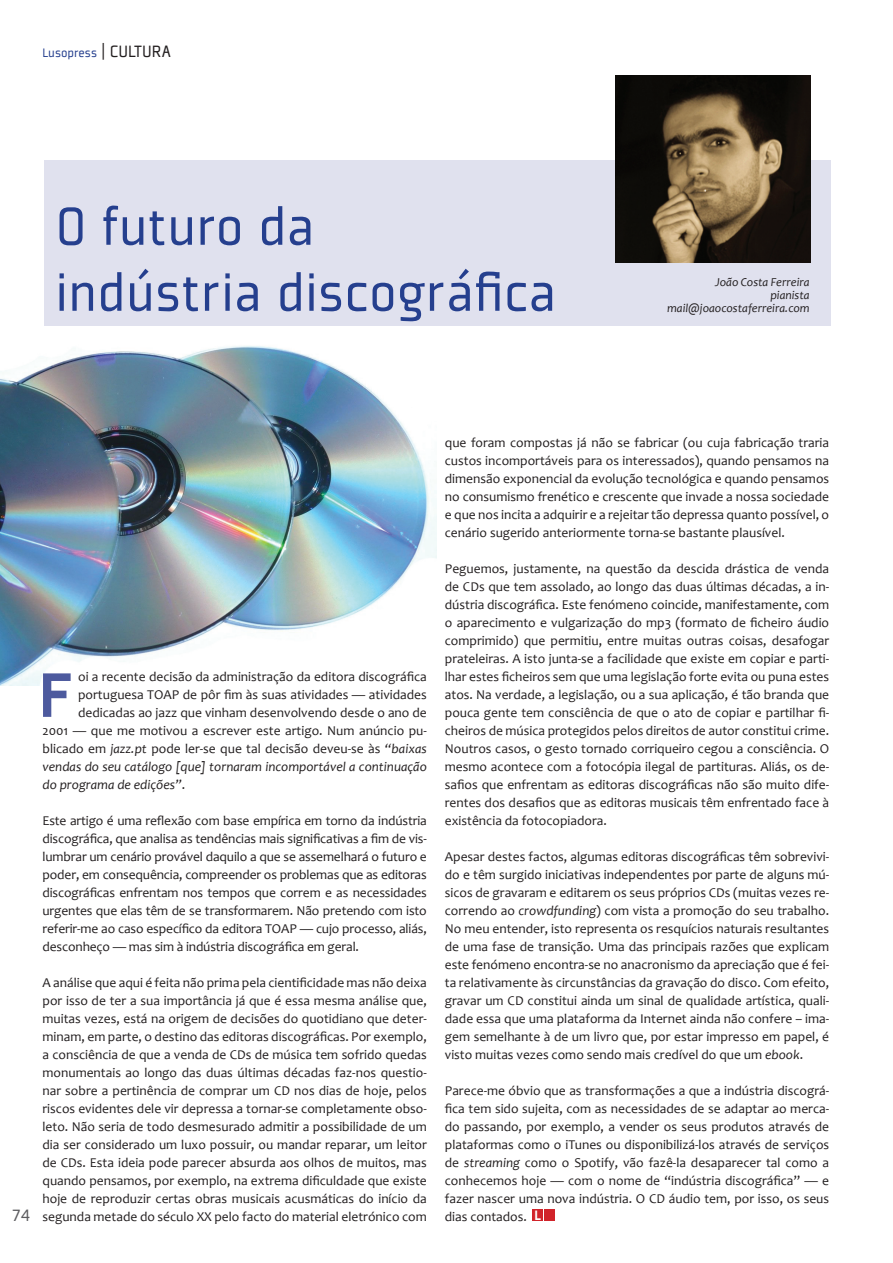
<style>
.page{position:relative;width:893px;height:1263px;background:#fff}
.page>*{position:absolute;margin:0;border:0;box-sizing:border-box;transform-origin:0 0}
.t1{font:69px "Plexes Black Pro";color:#4d5a9e}
.Titulo{font:58.5px "Plexes Book Pro";color:#253f8e}
.t2{font:18px "Plexes Book Pro";color:#5c5c5f}
.t3{font:15px "Plexes Black Pro";color:#fff}
.Texto{font:13.5px/18px "Candara";color:#231f20;text-align:justify}
.Texto-2{font:italic 13.5px "Candara";color:#231f20}
.t4{font:13.5px "Plexes Book Pro";color:#253f8e}
.Texto-3{font:italic 12.15px "Candara";color:#231f20}
.s1{font-size:18px;color:#231f20}
.s2{font-style:italic}
.s3{font-style:normal}
</style>
<div class="page">
<img style="left:0;top:346px;width:437px;height:339px">
<div style="left:533px;top:1209px;width:10px;height:12px;background:#d1232a"></div>
<div style="left:544px;top:1209px;width:10px;height:11px;background:#d1232a"></div>
<div style="left:44px;top:160px;width:787px;height:166px;background:#e0e1ee"></div>
<img style="left:616px;top:75px;width:194px;height:187px">
<p class="t4" style="left:43px;top:43px;width:130px">Lusopress <span class="s1">| CULTURA</span></p>
<p class="Titulo" style="left:55px;top:188px;width:261px">O futuro da</p>
<p class="Titulo" style="left:55px;top:254px;width:503px">indústria discográfica</p>
<p class="Texto-3" style="left:715px;top:275px;width:96px">João Costa Ferreira</p>
<p class="Texto-3" style="left:770px;top:288px;width:41px">pianista</p>
<p class="Texto-3" style="left:667px;top:301px;width:144px">mail@joaocostaferreira.com</p>
<p class="t2" style="left:12px;top:1203px;width:20px">74</p>
<p class="Texto" style="left:78px;top:667px;width:350px">oi a recente decisão da administração da editora discográfica</p>
<p class="Texto" style="left:78px;top:685px;width:350px">portuguesa TOAP de pôr fim às suas atividades — atividades</p>
<p class="Texto" style="left:78px;top:703px;width:350px">dedicadas ao jazz que vinham desenvolvendo desde o ano de</p>
<p class="Texto" style="left:43px;top:721px;width:386px">2001 — que me motivou a escrever este artigo. Num anúncio pu-</p>
<p class="Texto" style="left:43px;top:739px;width:386px">blicado em <span class="s2">jazz.pt</span> pode ler-se que tal decisão deveu-se às <span class="s2">“baixas</span></p>
<p class="Texto-2" style="left:43px;top:758px;width:386px">vendas do seu catálogo [que] tornaram incomportável a continuação</p>
<p class="Texto-2" style="left:43px;top:776px;width:144px">do programa de edições”<span class="s3">.</span></p>
<p class="Texto" style="left:43px;top:811px;width:386px">Este artigo é uma reflexão com base empírica em torno da indústria discográfica, que analisa as tendências mais significativas a fim de vis&shy;lumbrar um cenário provável daquilo a que se assemelhará o futuro e poder, em consequência, compreender os problemas que as editoras discográficas enfrentam nos tempos que correm e as necessidades urgentes que elas têm de se transformarem. Não pretendo com isto referir-me ao caso específico da editora TOAP — cujo processo, aliás, desconheço — mas sim à indústria discográfica em geral.</p>
<p class="Texto" style="left:43px;top:973px;width:386px">A análise que aqui é feita não prima pela cientificidade mas não deixa por isso de ter a sua importância já que é essa mesma análise que, muitas vezes, está na origem de decisões do quotidiano que deter&shy;minam, em parte, o destino das editoras discográficas. Por exemplo, a consciência de que a venda de CDs de música tem sofrido quedas monumentais ao longo das duas últimas décadas faz-nos questio&shy;nar sobre a pertinência de comprar um CD nos dias de hoje, pelos riscos evidentes dele vir depressa a tornar-se completamente obso&shy;leto. Não seria de todo desmesurado admitir a possibilidade de um dia ser considerado um luxo possuir, ou mandar reparar, um leitor de CDs. Esta ideia pode parecer absurda aos olhos de muitos, mas quando pensamos, por exemplo, na extrema dificuldade que existe hoje de reproduzir certas obras musicais acusmáticas do início da segunda metade do século XX pelo facto do material eletrónico com</p>
<p class="t1" style="left:39px;top:650px;width:35px">F</p>
<p class="Texto" style="left:445px;top:433px;width:386px">que foram compostas já não se fabricar (ou cuja fabricação traria custos incomportáveis para os interessados), quando pensamos na dimensão exponencial da evolução tecnológica e quando pensamos no consumismo frenético e crescente que invade a nossa sociedade e que nos incita a adquirir e a rejeitar tão depressa quanto possível, o cenário sugerido anteriormente torna-se bastante plausível.</p>
<p class="Texto" style="left:445px;top:559px;width:386px">Peguemos, justamente, na questão da descida drástica de venda de CDs que tem assolado, ao longo das duas últimas décadas, a in&shy;dústria discográfica. Este fenómeno coincide, manifestamente, com o aparecimento e vulgarização do mp3 (formato de ficheiro áudio comprimido) que permitiu, entre muitas outras coisas, desafogar prateleiras. A isto junta-se a facilidade que existe em copiar e parti&shy;lhar estes ficheiros sem que uma legislação forte evita ou puna estes atos. Na verdade, a legislação, ou a sua aplicação, é tão branda que pouca gente tem consciência de que o ato de copiar e partilhar fi&shy;cheiros de música protegidos pelos direitos de autor constitui crime.<br>Noutros casos, o gesto tornado corriqueiro cegou a consciência. O mesmo acontece com a fotocópia ilegal de partituras. Aliás, os de&shy;safios que enfrentam as editoras discográficas não são muito dife&shy;rentes dos desafios que as editoras musicais têm enfrentado face à existência da fotocopiadora.</p>
<p class="Texto" style="left:445px;top:847px;width:386px">Apesar destes factos, algumas editoras discográficas têm sobrevivi&shy;do e têm surgido iniciativas independentes por parte de alguns mú&shy;sicos de gravaram e editarem os seus próprios CDs (muitas vezes re&shy;correndo ao <span class="s2">crowdfunding</span>) com vista a promoção do seu trabalho.<br>No meu entender, isto representa os resquícios naturais resultantes de uma fase de transição. Uma das principais razões que explicam este fenómeno encontra-se no anacronismo da apreciação que é fei&shy;ta relativamente às circunstâncias da gravação do disco. Com efeito, gravar um CD constitui ainda um sinal de qualidade artística, quali&shy;dade essa que uma plataforma da Internet ainda não confere – ima&shy;gem semelhante à de um livro que, por estar impresso em papel, é visto muitas vezes como sendo mais credível do que um <span class="s2">ebook</span>.</p>
<p class="Texto" style="left:445px;top:1081px;width:386px">Parece-me óbvio que as transformações a que a indústria discográ&shy;fica tem sido sujeita, com as necessidades de se adaptar ao merca&shy;do passando, por exemplo, a vender os seus produtos através de plataformas como o iTunes ou disponibilizá-los através de serviços de <span class="s2">streaming</span> como o Spotify, vão fazê-la desaparecer tal como a conhecemos hoje — com o nome de “indústria discográfica” — e fazer nascer uma nova indústria. O CD áudio tem, por isso, os seus dias contados.</p>
<p class="t3" style="left:535px;top:1205px;width:8px">L</p>
</div>
